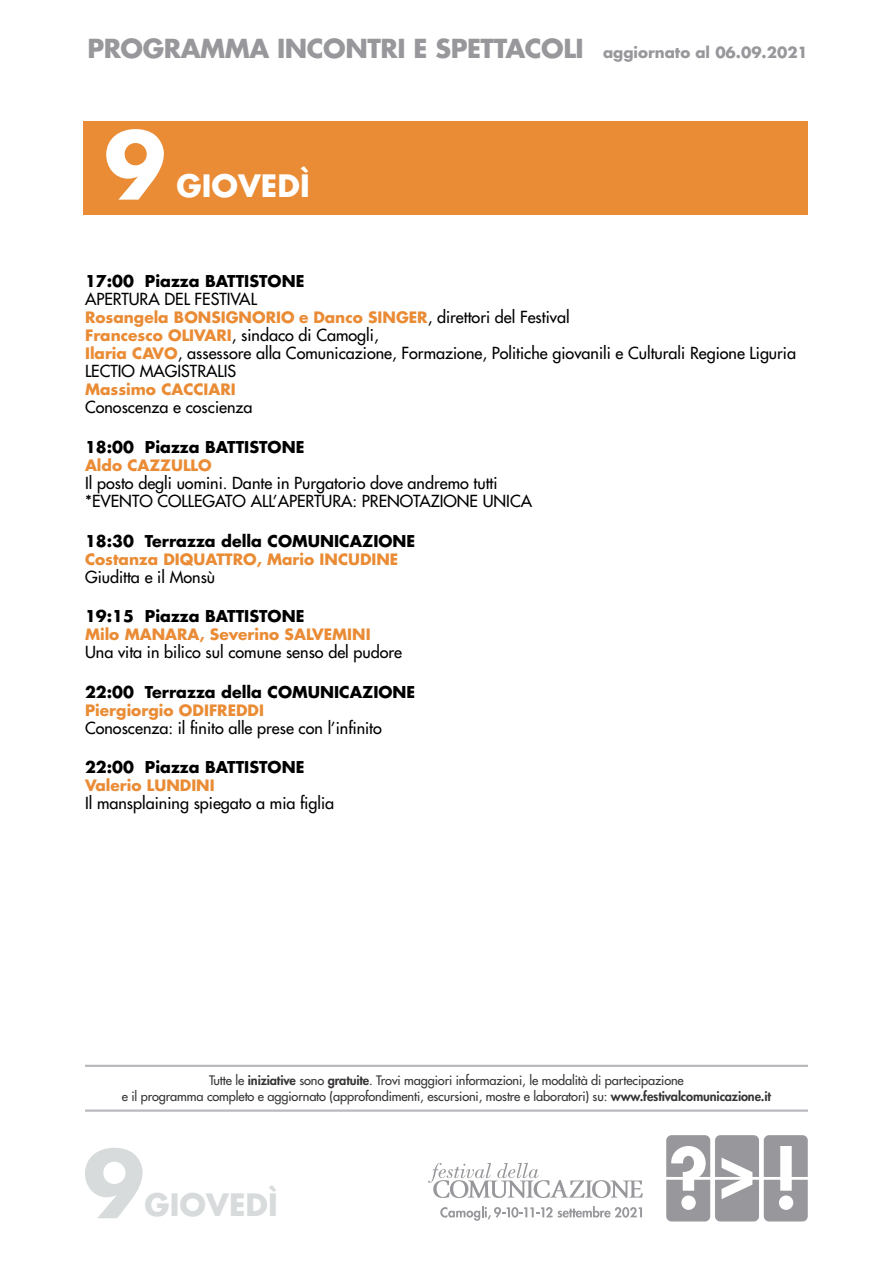
<style>
.page{position:relative;width:893px;height:1263px;background:#fff}
.page>*{position:absolute;margin:0;border:0;box-sizing:border-box;transform-origin:0 0}
.t1{font:700 90px "Futura Std";color:#fff}
.t2{font:700 90px "Futura Std";color:#d8dbdc}
.t3{font:700 30px "Futura Std";color:#fff}
.t4{font:700 30px "Futura Std";color:#d8dbdc}
.t5{font:700 25.5px "Futura Std";letter-spacing:-.02em;color:#98989c}
.t6{font:500 16.2px/18px "Futura Std";color:#000}
.t7{font:700 15.9px "Futura Std";color:#000}
.t8{font:700 15.3px "Futura Std";color:#ea8c36}
.t9{font:500 12.75px/15.3px "Futura Std";letter-spacing:-.01em;color:#373437;text-align:center}
.s1{font-size:15px}
.s2{font-weight:500;font-size:16.2px;color:#000}
.s3{font-weight:700;font-size:15.3px;color:#ea8c36}
.s4{font-weight:800}
</style>
<div class="page">
<hr style="left:85px;top:1109px;width:723px;height:3px;background:#b8babd">
<hr style="left:85px;top:1065px;width:723px;height:2px;background:#b8babd">
<svg style="left:440px;top:1206px;width:202px;height:15px"></svg>
<svg style="left:428px;top:1163px;width:215px;height:35px"></svg>
<div style="left:84px;top:121px;width:724px;height:93px;background:#ea8c36"></div>
<svg style="left:666px;top:1135px;width:142px;height:86px"></svg>
<h3 class="t5" style="left:87px;top:32px;width:722px">PROGRAMMA INCONTRI E SPETTACOLI <span class="s1">aggiornato al 06.09.2021</span></h3>
<h1 class="t1" style="left:104px;top:106px;width:63px">9</h1>
<h2 class="t3" style="left:176px;top:166px;width:135px">GIOVEDÌ</h2>
<p class="t7" style="left:85px;top:271px;width:221px">17:00 Piazza BATTISTONE</p>
<p class="t6" style="left:85px;top:290px;width:173px">APERTURA DEL FESTIVAL</p>
<p class="t8" style="left:85px;top:307px;width:486px">Rosangela BONSIGNORIO e Danco SINGER<span class="s2">, direttori del Festival</span></p>
<p class="t6" style="left:85px;top:326px;width:712px"><span class="s3">Francesco OLIVARI</span>, sindaco di Camogli,<br><span class="s3">Ilaria CAVO</span>, assessore alla Comunicazione, Formazione, Politiche giovanili e Culturali Regione Liguria<br>LECTIO MAGISTRALIS</p>
<p class="t8" style="left:85px;top:379px;width:152px">Massimo CACCIARI</p>
<p class="t6" style="left:85px;top:398px;width:169px">Conoscenza e coscienza</p>
<p class="t7" style="left:85px;top:436px;width:221px">18:00 Piazza BATTISTONE</p>
<p class="t8" style="left:85px;top:455px;width:128px">Aldo CAZZULLO</p>
<p class="t6" style="left:85px;top:474px;width:449px">Il posto degli uomini. Dante in Purgatorio dove andremo tutti *EVENTO COLLEGATO ALL’APERTURA: PRENOTAZIONE UNICA</p>
<p class="t7" style="left:85px;top:530px;width:332px">18:30 Terrazza della COMUNICAZIONE</p>
<p class="t8" style="left:85px;top:549px;width:315px">Costanza DIQUATTRO, Mario INCUDINE</p>
<p class="t6" style="left:85px;top:568px;width:132px">Giuditta e il Monsù</p>
<p class="t7" style="left:85px;top:606px;width:221px">19:15 Piazza BATTISTONE</p>
<p class="t8" style="left:85px;top:624px;width:287px">Milo MANARA, Severino SALVEMINI</p>
<p class="t6" style="left:85px;top:643px;width:319px">Una vita in bilico sul comune senso del pudore</p>
<p class="t7" style="left:85px;top:681px;width:332px">22:00 Terrazza della COMUNICAZIONE</p>
<p class="t8" style="left:85px;top:700px;width:181px">Piergiorgio ODIFREDDI</p>
<p class="t6" style="left:85px;top:719px;width:298px">Conoscenza: il finito alle prese con l’infinito</p>
<p class="t7" style="left:85px;top:757px;width:221px">22:00 Piazza BATTISTONE</p>
<p class="t8" style="left:85px;top:775px;width:131px">Valerio LUNDINI</p>
<p class="t6" style="left:85px;top:794px;width:251px">Il mansplaining spiegato a mia figlia</p>
<p class="t9" style="left:122px;top:1073px;width:651px">Tutte le <span class="s4">iniziative</span> sono <span class="s4">gratuite</span>. Trovi maggiori informazioni, le modalità di partecipazione<br>e il programma completo e aggiornato (approfondimenti, escursioni, mostre e laboratori) su: <span class="s4">www.festivalcomunicazione.it</span></p>
<h1 class="t2" style="left:83px;top:1125px;width:63px">9</h1>
<h2 class="t4" style="left:145px;top:1185px;width:135px">GIOVEDÌ</h2>
</div>
